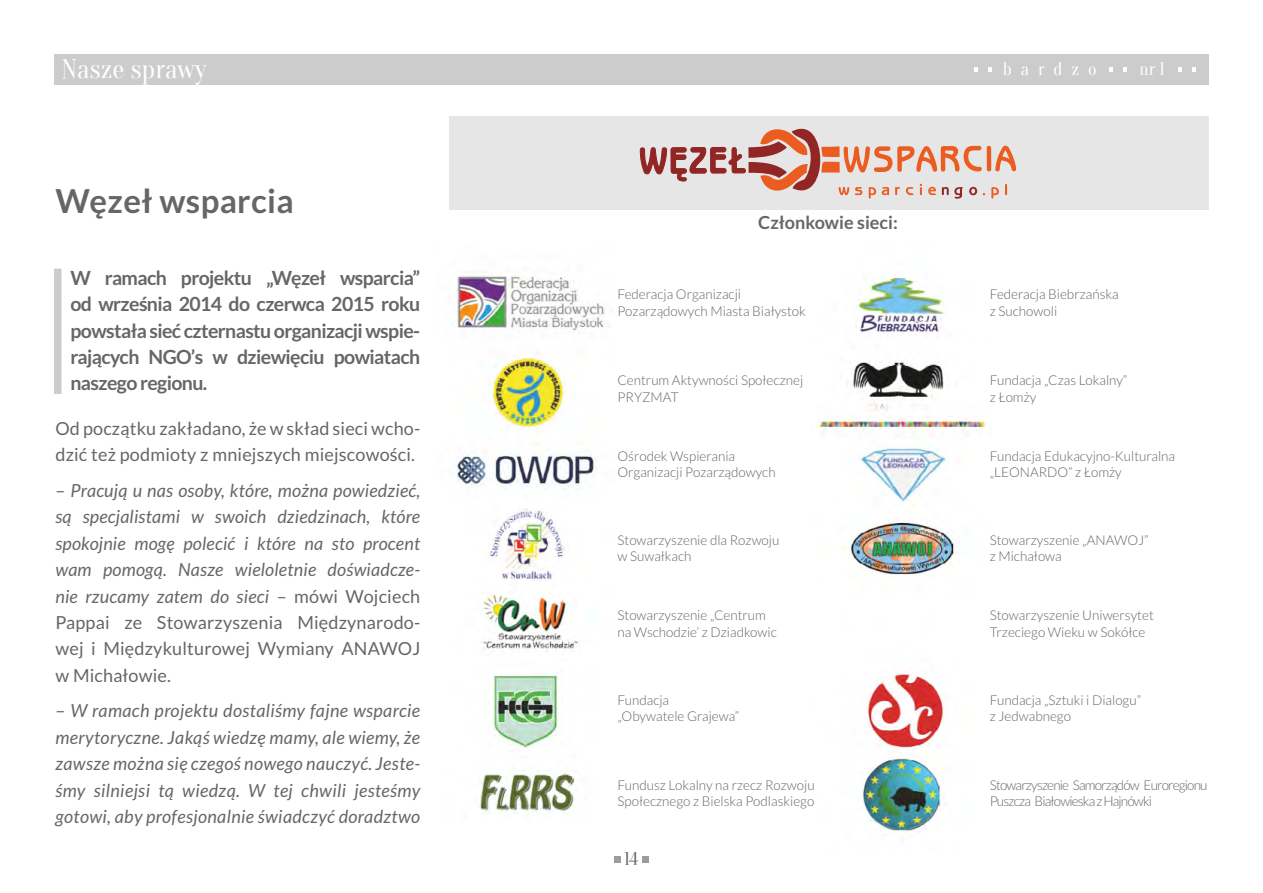
<style>
.page{position:relative;width:1263px;height:893px;background:#fff}
.page>*{position:absolute;margin:0;border:0;box-sizing:border-box;transform-origin:0 0}
.t1{font:700 33px "Lato";letter-spacing:.01em;color:#666}
.t2{font:27px "Oranienbaum";color:#fff}
.t3{font:700 19.5px/26.4px "Lato";letter-spacing:-.03em;color:#666;text-align:justify}
.t4{font:italic 18px/26.4px "Lato";letter-spacing:.01em;color:#666;text-align:justify}
.t5{font:18px/26.4px "Lato";letter-spacing:.01em;color:#666}
.t6{font:700 18px "Lato";color:#666}
.t7{font:18px "Oranienbaum";letter-spacing:.5em;color:#fff}
.t8{font:18px "Oranienbaum";color:#666}
.t9{font:300 13.5px/16.2px "Lato";color:#666}
.t10{font:300 13.5px/16.2px "Lato";letter-spacing:-.06em;color:#666}
.s1{font-style:normal}
</style>
<div class="page">
<div style="left:54px;top:54px;width:1155px;height:31px;background:#ccc"></div>
<svg style="left:615px;top:856px;width:6px;height:6px"></svg>
<svg style="left:642px;top:856px;width:6px;height:6px"></svg>
<svg style="left:988px;top:68px;width:3px;height:4px"></svg>
<svg style="left:974px;top:68px;width:4px;height:4px"></svg>
<svg style="left:1192px;top:68px;width:3px;height:4px"></svg>
<svg style="left:1178px;top:68px;width:4px;height:4px"></svg>
<svg style="left:1123px;top:68px;width:3px;height:4px"></svg>
<svg style="left:1109px;top:68px;width:4px;height:4px"></svg>
<img style="left:451px;top:272px;width:155px;height:545px">
<img style="left:818px;top:272px;width:173px;height:563px">
<div style="left:449px;top:116px;width:760px;height:94px;background:#e6e6e6"></div>
<svg style="left:639px;top:128px;width:377px;height:71px"></svg>
<div style="left:54px;top:269px;width:8px;height:125px;background:#ccc"></div>
<h2 class="t2" style="left:62px;top:54px;width:146px">Nasze sprawy</h2>
<h3 class="t7" style="left:1003px;top:59px;width:95px">bardzo</h3>
<h3 class="t7" style="left:1139px;top:59px;width:27px">nr 1</h3>
<h1 class="t1" style="left:55px;top:182px;width:240px">Węzeł wsparcia</h1>
<h3 class="t3" style="left:70px;top:264px;width:351px">W ramach projektu „Węzeł wsparcia” od września 2014 do czerwca 2015 roku powstała sieć czternastu organizacji wspie&shy;rających NGO’s w dziewięciu powiatach naszego regionu.</h3>
<h3 class="t5" style="left:55px;top:415px;width:366px">Od początku zakładano, że w skład sieci wcho&shy;dzić też podmioty z mniejszych miejscowości.</h3>
<p class="t4" style="left:55px;top:478px;width:366px"><span class="s1">–</span> Pracują u nas osoby, które, można powiedzieć, są specjalistami w swoich dziedzinach, które spokojnie mogę polecić i które na sto procent wam pomogą. Nasze wieloletnie doświadcze&shy;nie rzucamy zatem do sieci <span class="s1">– mówi Wojciech Pappai ze Stowarzyszenia Międzynarodo&shy;wej i Międzykulturowej Wymiany ANAWOJ w Michałowie.</span></p>
<p class="t4" style="left:55px;top:698px;width:366px"><span class="s1">–</span> W ramach projektu dostaliśmy fajne wsparcie merytoryczne. Jakąś wiedzę mamy, ale wiemy, że zawsze można się czegoś nowego nauczyć. Jeste&shy;śmy silniejsi tą wiedzą. W tej chwili jesteśmy gotowi, aby profesjonalnie świadczyć doradztwo</p>
<h3 class="t6" style="left:758px;top:212px;width:141px">Członkowie sieci:</h3>
<p class="t9" style="left:617px;top:286px;width:190px">Federacja Organizacji<br>Pozarządowych Miasta Białystok</p>
<p class="t9" style="left:990px;top:286px;width:130px">Federacja Biebrzańska z Suchowoli</p>
<p class="t9" style="left:617px;top:372px;width:187px">Centrum Aktywności Społecznej<br>PRYZMAT</p>
<p class="t9" style="left:990px;top:372px;width:139px">Fundacja „Czas Lokalny” z Łomży</p>
<p class="t9" style="left:617px;top:448px;width:160px">Ośrodek Wspierania<br>Organizacji Pozarządowych</p>
<p class="t9" style="left:990px;top:448px;width:187px">Fundacja Edukacyjno-Kulturalna „LEONARDO” z Łomży</p>
<p class="t9" style="left:617px;top:532px;width:163px">Stowarzyszenie dla Rozwoju w Suwałkach</p>
<p class="t9" style="left:990px;top:532px;width:160px">Stowarzyszenie „ANAWOJ” z Michałowa</p>
<p class="t9" style="left:617px;top:607px;width:161px">Stowarzyszenie „Centrum na Wschodzie’ z Dziadkowic</p>
<p class="t9" style="left:990px;top:607px;width:166px">Stowarzyszenie Uniwersytet<br>Trzeciego Wieku w Sokółce</p>
<p class="t9" style="left:617px;top:692px;width:123px">Fundacja „Obywatele Grajewa”</p>
<p class="t9" style="left:990px;top:692px;width:153px">Fundacja „Sztuki i Dialogu” z Jedwabnego</p>
<p class="t9" style="left:617px;top:777px;width:199px">Fundusz Lokalny na rzecz Rozwoju<br>Społecznego z Bielska Podlaskiego</p>
<p class="t10" style="left:990px;top:777px;width:219px">Stowarzyszenie Samorządów Euroregionu<br>Puszcza Białowieska z Hajnówki</p>
<h3 class="t8" style="left:624px;top:849px;width:16px">14</h3>
</div>
